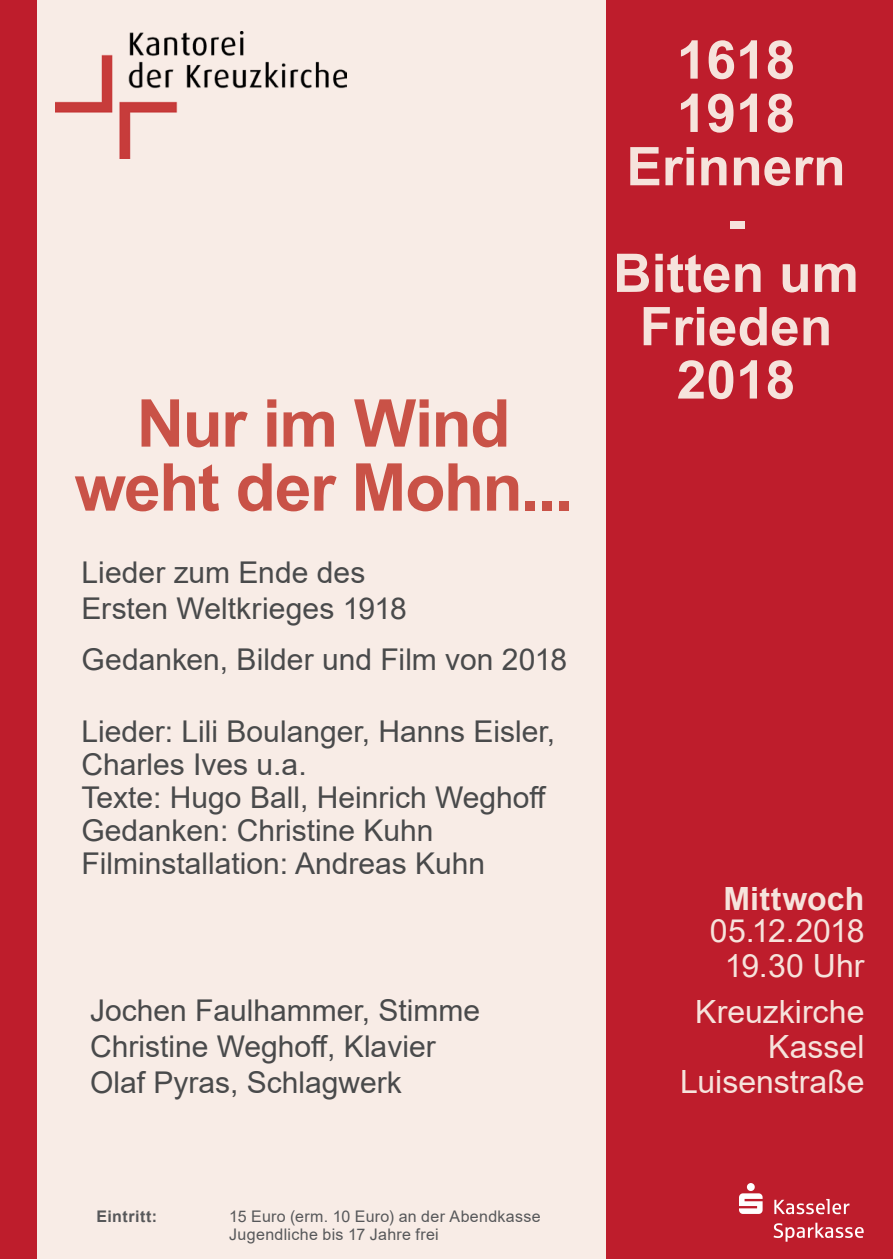
<style>
.page{position:relative;width:893px;height:1259px;background:#be1d2c}
.page>*{position:absolute;margin:0;border:0;box-sizing:border-box;transform-origin:0 0}
.t1{font:700 66px "Arial";letter-spacing:-.025em;color:#c95247}
.t2{font:700 53.4px "Arial";color:#f6e3dc}
.t3{font:700 39px "Arial";color:#f6e3dc}
.t4{font:32.1px/32.1px "Arial";color:#f6e3dc;text-align:center}
.t5{font:30px/33px "Arial";color:#494a4b}
.t6{font:15.9px/18px "Arial";letter-spacing:.02em;color:#57585a}
.t7{font:700 15.9px "Arial";letter-spacing:.03em;color:#57585a}
.s1{font-weight:700}
</style>
<div class="page">
<div style="left:37px;top:0;width:569px;height:1259px;background:#f8ece6"></div>
<img style="left:56px;top:31px;width:290px;height:128px">
<svg style="left:739px;top:1183px;width:125px;height:59px"></svg>
<p class="t1" style="left:137px;top:377px;width:375px">Nur im Wind</p>
<p class="t1" style="left:74px;top:441px;width:500px">weht der Mohn...</p>
<p class="t5" style="left:82px;top:555px;width:285px">Lieder zum Ende des</p>
<p class="t5" style="left:82px;top:591px;width:327px">Ersten Weltkrieges 1918</p>
<p class="t5" style="left:82px;top:642px;width:487px">Gedanken, Bilder und Film von 2018</p>
<p class="t5" style="left:82px;top:714px;width:475px">Lieder: Lili Boulanger, Hanns Eisler,<br>Charles Ives u.a.</p>
<p class="t5" style="left:82px;top:780px;width:467px">Texte: Hugo Ball, Heinrich Weghoff</p>
<p class="t5" style="left:82px;top:813px;width:353px">Gedanken: Christine Kuhn</p>
<p class="t5" style="left:82px;top:846px;width:405px">Filminstallation: Andreas Kuhn</p>
<p class="t5" style="left:90px;top:993px;width:392px">Jochen Faulhammer, Stimme</p>
<p class="t5" style="left:90px;top:1029px;width:347px">Christine Weghoff, Klavier</p>
<p class="t5" style="left:90px;top:1065px;width:313px">Olaf Pyras, Schlagwerk</p>
<p class="t7" style="left:96px;top:1204px;width:62px">Eintritt:</p>
<p class="t6" style="left:229px;top:1207px;width:313px">15 Euro (erm. 10 Euro) an der Abendkasse<br>Jugendliche bis 17 Jahre frei</p>
<p class="t2" style="left:677px;top:22px;width:120px">1618</p>
<p class="t2" style="left:677px;top:76px;width:120px">1918</p>
<p class="t2" style="left:626px;top:129px;width:221px">Erinnern</p>
<p class="t2" style="left:727px;top:182px;width:19px">-</p>
<p class="t2" style="left:613px;top:235px;width:247px">Bitten um</p>
<p class="t2" style="left:640px;top:289px;width:194px">Frieden</p>
<p class="t2" style="left:677px;top:342px;width:120px">2018</p>
<p class="t3" style="left:744px;top:32px;width:88px">1618</p>
<p class="t3" style="left:744px;top:79px;width:88px">1918</p>
<p class="t3" style="left:707px;top:126px;width:162px">Erinnern</p>
<p class="t3" style="left:717px;top:266px;width:142px">Frieden</p>
<p class="t3" style="left:744px;top:313px;width:88px">2018</p>
<p class="t4" style="left:710px;top:882px;width:156px"><span class="s1">Mittwoch<br></span>05.12.2018</p>
<p class="t4" style="left:725px;top:949px;width:141px">19.30 Uhr</p>
<p class="t4" style="left:695px;top:995px;width:171px">Kreuzkirche</p>
<p class="t4" style="left:768px;top:1030px;width:98px">Kassel</p>
<p class="t4" style="left:680px;top:1065px;width:186px">Luisenstraße</p>
</div>
